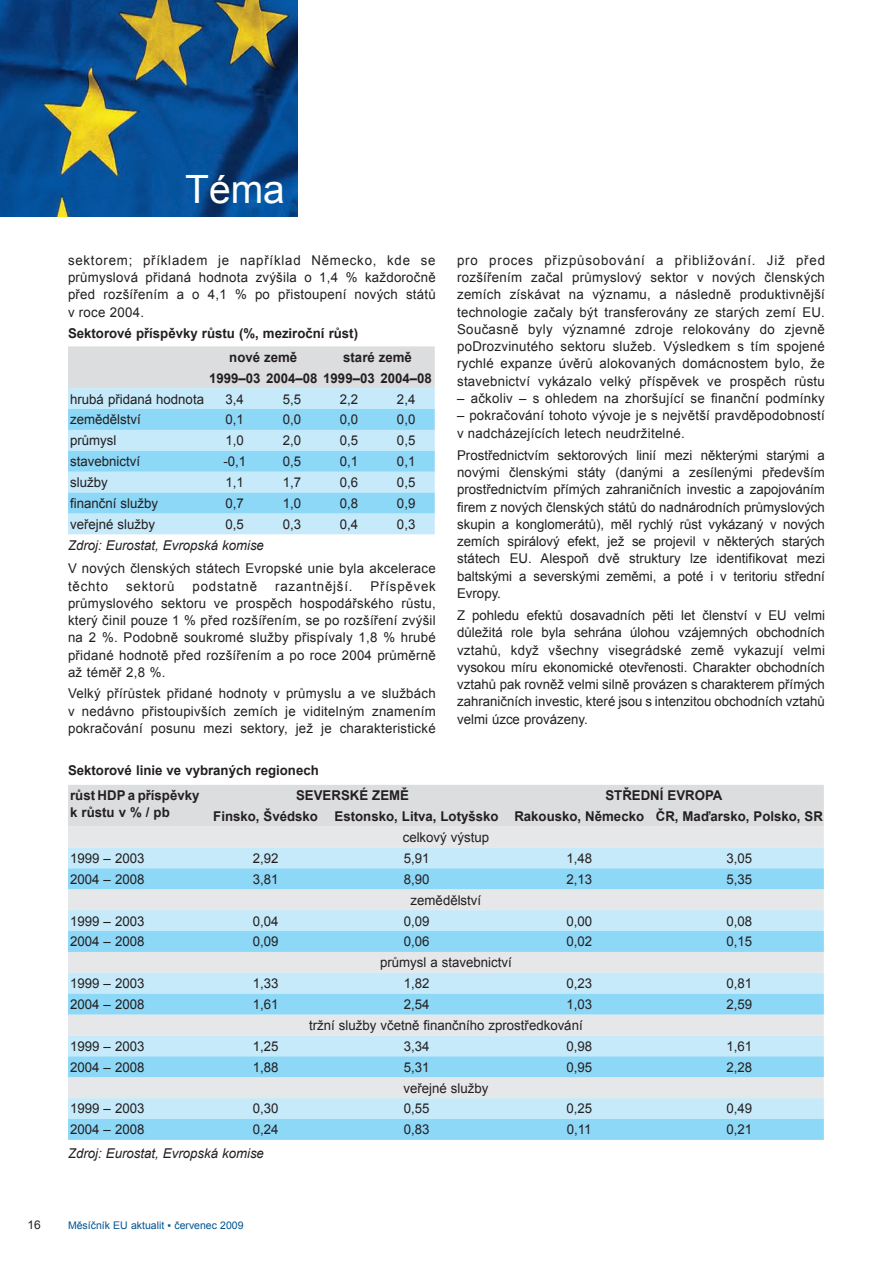
<style>
.page{position:relative;width:893px;height:1263px;background:#fff}
.page>*{position:absolute;margin:0;border:0;box-sizing:border-box;transform-origin:0 0}
.t1{font:39px "Arial";color:#fff}
.t2{font:13.5px/17.2px "Arial";letter-spacing:.02em;color:#231f20;text-align:justify}
.t3{font:13.5px "Arial";color:#231f20}
.t4{font:700 13.5px/20.9px "Arial";color:#231f20}
.t5{font:italic 13.5px "Arial";color:#231f20}
.t6{font:13.5px "Arial";letter-spacing:.06em;color:#231f20}
.t7{font:12px "Arial";color:#231f20}
.t8{font:10.5px "Arial";color:#005492}
</style>
<div class="page">
<div style="left:68px;top:346px;width:367px;height:42px;background:#dcdddf"></div>
<div style="left:68px;top:388px;width:367px;height:146px;background:#c6eafa"></div>
<svg style="left:68px;top:409px;width:367px;height:104px;background:#a4def8"></svg>
<img style="left:0;top:0;width:298px;height:217px">
<div style="left:68px;top:785px;width:756px;height:41px;background:#dcdddf"></div>
<div style="left:68px;top:826px;width:756px;height:21px;background:#e6e7e9"></div>
<div style="left:68px;top:847px;width:756px;height:21px;background:#c6eafa"></div>
<svg style="left:68px;top:868px;width:756px;height:272px;background:#bae1f3"></svg>
<h1 class="t1" style="left:185px;top:163px;width:101px">Téma</h1>
<p class="t2" style="left:68px;top:252px;width:369px">sektorem; příkladem je například Německo, kde se průmyslová přidaná hodnota zvýšila o 1,4 % každoročně před rozšířením a o 4,1 % po přistoupení nových států v roce 2004.</p>
<p class="t4" style="left:229px;top:322px;width:130px;line-height:23.5px;text-indent:-161px">Sektorové příspěvky růstu (%, meziroční růst) nové země</p>
<p class="t4" style="left:209px;top:347px;width:224px;text-indent:134px">staré země<br>1999–03 2004–08 1999–03 2004–08</p>
<p class="t3" style="left:70px;top:390px;width:135px">hrubá přidaná hodnota</p>
<p class="t2" style="left:226px;top:390px;width:20px">3,4</p>
<p class="t2" style="left:283px;top:390px;width:20px">5,5</p>
<p class="t2" style="left:340px;top:390px;width:20px">2,2</p>
<p class="t2" style="left:397px;top:390px;width:20px">2,4</p>
<p class="t3" style="left:70px;top:411px;width:72px">zemědělství</p>
<p class="t2" style="left:226px;top:411px;width:20px">0,1</p>
<p class="t2" style="left:283px;top:411px;width:20px">0,0</p>
<p class="t2" style="left:340px;top:411px;width:20px">0,0</p>
<p class="t2" style="left:397px;top:411px;width:20px">0,0</p>
<p class="t3" style="left:70px;top:432px;width:48px">průmysl</p>
<p class="t2" style="left:226px;top:432px;width:20px">1,0</p>
<p class="t2" style="left:283px;top:432px;width:20px">2,0</p>
<p class="t2" style="left:340px;top:432px;width:20px">0,5</p>
<p class="t2" style="left:397px;top:432px;width:20px">0,5</p>
<p class="t3" style="left:70px;top:453px;width:71px">stavebnictví</p>
<p class="t2" style="left:223px;top:453px;width:24px">-0,1</p>
<p class="t2" style="left:283px;top:453px;width:20px">0,5</p>
<p class="t2" style="left:340px;top:453px;width:20px">0,1</p>
<p class="t2" style="left:397px;top:453px;width:20px">0,1</p>
<p class="t2" style="left:70px;top:474px;width:39px">služby</p>
<p class="t2" style="left:226px;top:474px;width:20px">1,1</p>
<p class="t2" style="left:283px;top:474px;width:20px">1,7</p>
<p class="t2" style="left:340px;top:474px;width:20px">0,6</p>
<p class="t2" style="left:397px;top:474px;width:20px">0,5</p>
<p class="t3" style="left:70px;top:494px;width:89px">finanční služby</p>
<p class="t2" style="left:226px;top:495px;width:20px">0,7</p>
<p class="t2" style="left:283px;top:495px;width:20px">1,0</p>
<p class="t2" style="left:340px;top:495px;width:20px">0,8</p>
<p class="t2" style="left:397px;top:495px;width:20px">0,9</p>
<p class="t3" style="left:70px;top:515px;width:86px">veřejné služby</p>
<p class="t2" style="left:226px;top:516px;width:20px">0,5</p>
<p class="t2" style="left:283px;top:516px;width:20px">0,3</p>
<p class="t2" style="left:340px;top:516px;width:20px">0,4</p>
<p class="t2" style="left:397px;top:516px;width:20px">0,3</p>
<p class="t5" style="left:68px;top:536px;width:197px">Zdroj: Eurostat, Evropská komise</p>
<p class="t2" style="left:68px;top:560px;width:369px">V nových členských státech Evropské unie byla akcelerace těchto</p>
<p class="t6" style="left:126px;top:577px;width:50px">sektorů</p>
<p class="t6" style="left:192px;top:577px;width:66px">podstatně</p>
<p class="t6" style="left:275px;top:577px;width:79px">razantnější.</p>
<p class="t2" style="left:68px;top:577px;width:369px;text-indent:302px">Příspěvek průmyslového sektoru ve prospěch hospodářského růstu, který činil pouze 1 % před rozšířením, se po rozšíření zvýšil na 2 %. Podobně soukromé služby přispívaly 1,8 % hrubé přidané hodnotě před rozšířením a po roce 2004 průměrně až téměř 2,8 %.</p>
<p class="t2" style="left:68px;top:685px;width:369px">Velký přírůstek přidané hodnoty v průmyslu a ve službách v nedávno přistoupivších zemích je viditelným znamením pokračování posunu mezi sektory, jež je charakteristické</p>
<p class="t2" style="left:457px;top:252px;width:369px">pro proces přizpůsobování a přibližování. Již před rozšířením začal průmyslový sektor v nových členských zemích získávat na významu, a následně produktivnější technologie začaly být transferovány ze starých zemí EU.<br>Současně byly významné zdroje relokovány do zjevně poDrozvinutého sektoru služeb. Výsledkem s tím spojené rychlé expanze úvěrů alokovaných domácnostem bylo, že stavebnictví vykázalo velký příspěvek ve prospěch růstu</p>
<p class="t2" style="left:457px;top:390px;width:369px">– ačkoliv – s ohledem na zhoršující se finanční podmínky</p>
<p class="t2" style="left:457px;top:407px;width:369px">– pokračování tohoto vývoje je s největší pravděpodobností v nadcházejících letech neudržitelné.</p>
<p class="t2" style="left:457px;top:447px;width:369px">Prostřednictvím sektorových linií mezi některými starými a novými členskými státy (danými a zesílenými především prostřednictvím přímých zahraničních investic a zapojováním firem z nových členských států do nadnárodních průmyslových skupin a konglomerátů), měl rychlý růst vykázaný v nových zemích spirálový efekt, jež se projevil v některých starých státech EU. Alespoň dvě struktury lze identifikovat mezi baltskými a severskými zeměmi, a poté i v teritoriu střední Evropy.</p>
<p class="t2" style="left:457px;top:607px;width:369px">Z pohledu efektů dosavadních pěti let členství v EU velmi důležitá role byla sehrána úlohou vzájemných obchodních vztahů, když všechny visegrádské země vykazují velmi vysokou míru ekonomické otevřenosti. Charakter obchodních vztahů pak rovněž velmi silně provázen s charakterem přímých zahraničních investic, které jsou s intenzitou obchodních vztahů velmi úzce provázeny.</p>
<p class="t4" style="left:68px;top:757px;width:252px;line-height:25.7px">Sektorové linie ve vybraných regionech růst HDP a příspěvky</p>
<p class="t4" style="left:70px;top:803px;width:101px">k růstu v % / pb</p>
<p class="t4" style="left:213px;top:785px;width:611px;text-indent:392px">STŘEDNÍ EVROPA<br>Finsko, Švédsko Estonsko, Litva, Lotyšsko Rakousko, Německo ČR, Maďarsko, Polsko, SR</p>
<p class="t3" style="left:403px;top:828px;width:88px">celkový výstup</p>
<p class="t4" style="left:296px;top:785px;width:114px">SEVERSKÉ ZEMĚ</p>
<p class="t3" style="left:70px;top:849px;width:76px">1999 – 2003</p>
<p class="t2" style="left:253px;top:850px;width:27px">2,92</p>
<p class="t2" style="left:404px;top:850px;width:27px">5,91</p>
<p class="t2" style="left:566px;top:850px;width:27px">1,48</p>
<p class="t2" style="left:726px;top:850px;width:27px">3,05</p>
<p class="t3" style="left:70px;top:870px;width:76px">2004 – 2008</p>
<p class="t2" style="left:253px;top:870px;width:27px">3,81</p>
<p class="t2" style="left:404px;top:870px;width:27px">8,90</p>
<p class="t2" style="left:566px;top:870px;width:27px">2,13</p>
<p class="t2" style="left:726px;top:870px;width:27px">5,35</p>
<p class="t3" style="left:411px;top:891px;width:72px">zemědělství</p>
<p class="t3" style="left:70px;top:912px;width:76px">1999 – 2003</p>
<p class="t2" style="left:253px;top:912px;width:27px">0,04</p>
<p class="t2" style="left:404px;top:912px;width:27px">0,09</p>
<p class="t2" style="left:566px;top:912px;width:27px">0,00</p>
<p class="t2" style="left:726px;top:912px;width:27px">0,08</p>
<p class="t3" style="left:70px;top:933px;width:76px">2004 – 2008</p>
<p class="t2" style="left:253px;top:933px;width:27px">0,09</p>
<p class="t2" style="left:404px;top:933px;width:27px">0,06</p>
<p class="t2" style="left:566px;top:933px;width:27px">0,02</p>
<p class="t2" style="left:726px;top:933px;width:27px">0,15</p>
<p class="t3" style="left:380px;top:954px;width:133px">průmysl a stavebnictví</p>
<p class="t3" style="left:70px;top:974px;width:76px">1999 – 2003</p>
<p class="t2" style="left:253px;top:975px;width:27px">1,33</p>
<p class="t2" style="left:404px;top:975px;width:27px">1,82</p>
<p class="t2" style="left:566px;top:975px;width:27px">0,23</p>
<p class="t2" style="left:726px;top:975px;width:27px">0,81</p>
<p class="t3" style="left:70px;top:995px;width:76px">2004 – 2008</p>
<p class="t2" style="left:253px;top:996px;width:27px">1,61</p>
<p class="t2" style="left:404px;top:996px;width:27px">2,54</p>
<p class="t2" style="left:566px;top:996px;width:27px">1,03</p>
<p class="t2" style="left:726px;top:996px;width:27px">2,59</p>
<p class="t3" style="left:309px;top:1016px;width:275px">tržní služby včetně finančního zprostředkování</p>
<p class="t3" style="left:70px;top:1037px;width:76px">1999 – 2003</p>
<p class="t2" style="left:253px;top:1037px;width:27px">1,25</p>
<p class="t2" style="left:404px;top:1037px;width:27px">3,34</p>
<p class="t2" style="left:566px;top:1037px;width:27px">0,98</p>
<p class="t2" style="left:726px;top:1037px;width:27px">1,61</p>
<p class="t3" style="left:70px;top:1058px;width:76px">2004 – 2008</p>
<p class="t2" style="left:253px;top:1058px;width:27px">1,88</p>
<p class="t2" style="left:404px;top:1058px;width:27px">5,31</p>
<p class="t2" style="left:566px;top:1058px;width:27px">0,95</p>
<p class="t2" style="left:726px;top:1058px;width:27px">2,28</p>
<p class="t3" style="left:403px;top:1079px;width:86px">veřejné služby</p>
<p class="t3" style="left:70px;top:1100px;width:76px">1999 – 2003</p>
<p class="t2" style="left:253px;top:1100px;width:27px">0,30</p>
<p class="t2" style="left:404px;top:1100px;width:27px">0,55</p>
<p class="t2" style="left:566px;top:1100px;width:27px">0,25</p>
<p class="t2" style="left:726px;top:1100px;width:27px">0,49</p>
<p class="t3" style="left:70px;top:1121px;width:76px">2004 – 2008</p>
<p class="t2" style="left:253px;top:1121px;width:27px">0,24</p>
<p class="t2" style="left:404px;top:1121px;width:27px">0,83</p>
<p class="t2" style="left:567px;top:1121px;width:26px">0,11</p>
<p class="t2" style="left:726px;top:1121px;width:27px">0,21</p>
<p class="t5" style="left:68px;top:1144px;width:197px">Zdroj: Eurostat, Evropská komise</p>
<p class="t7" style="left:27px;top:1217px;width:15px">16</p>
<p class="t8" style="left:68px;top:1218px;width:177px">Měsíčník EU aktualit ▪ červenec 2009</p>
</div>
